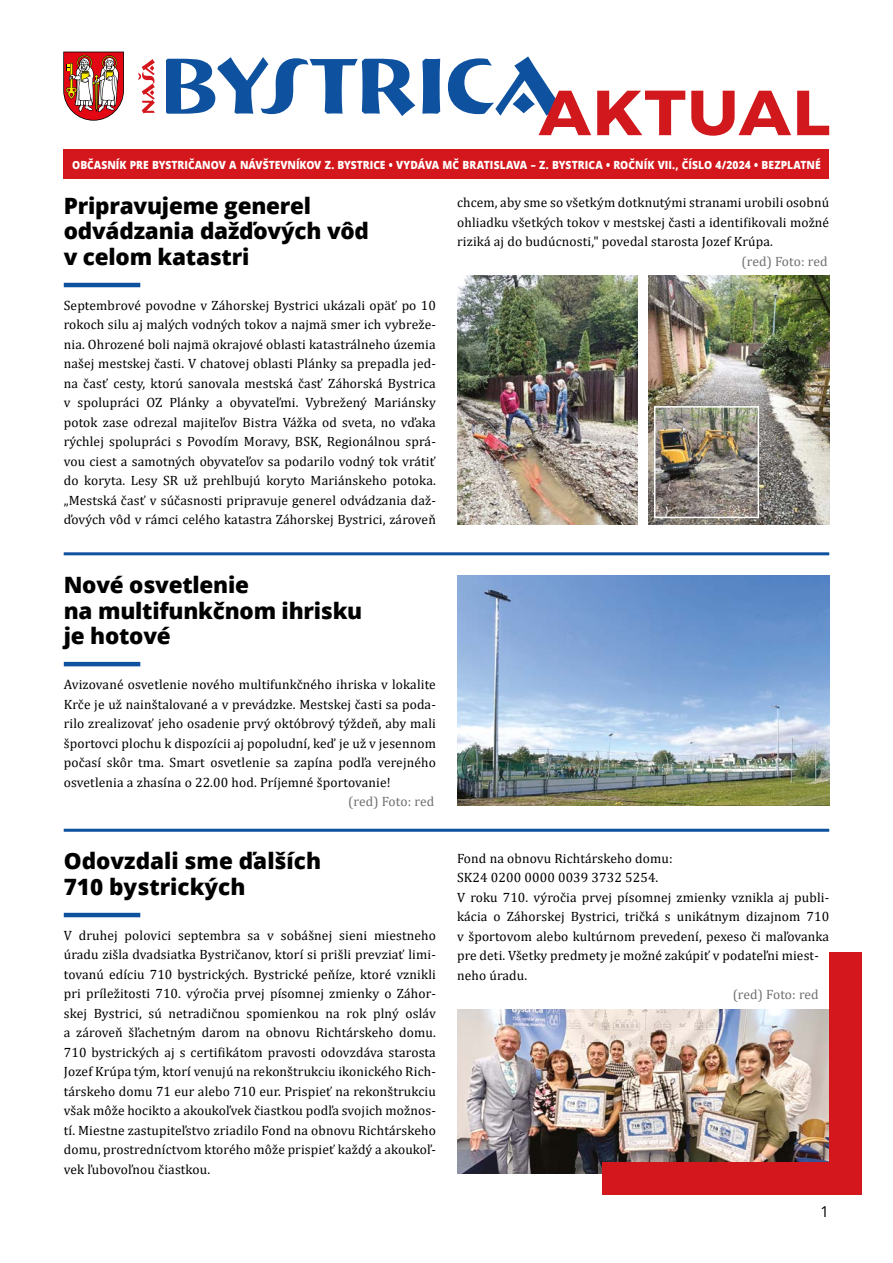
<style>
.page{position:relative;width:893px;height:1263px;background:#fff}
.page>*{position:absolute;margin:0;border:0;box-sizing:border-box;transform-origin:0 0}
.t1{font:800 22.5px/25.5px "Open Sans";letter-spacing:-.01em;color:#000}
.t2{font:15px "Open Sans";color:#000}
.t3{font:13.5px/19.5px "Cambria";letter-spacing:.01em;color:#000;text-align:justify}
.t4{font:13.5px "Cambria";color:#706f6f}
.t5{font:800 11.25px "Open Sans";color:#fff;scale:.91 1}
</style>
<div class="page">
<img style="left:457px;top:1010px;width:372px;height:164px">
<div style="left:64px;top:149px;width:765px;height:30px;background:#d3171c"></div>
<svg style="left:166px;top:57px;width:249px;height:59px"></svg>
<svg style="left:422px;top:59px;width:18px;height:55px"></svg>
<svg style="left:138px;top:59px;width:17px;height:55px"></svg>
<svg style="left:63px;top:52px;width:61px;height:69px"></svg>
<svg style="left:448px;top:56px;width:143px;height:79px"></svg>
<svg style="left:597px;top:91px;width:88px;height:44px"></svg>
<svg style="left:691px;top:91px;width:100px;height:45px"></svg>
<svg style="left:797px;top:91px;width:32px;height:44px"></svg>
<div style="left:602px;top:1162px;width:259px;height:33px;background:#d3171c"></div>
<div style="left:829px;top:952px;width:32px;height:243px;background:#d3171c"></div>
<hr style="left:64px;top:283px;width:76px;height:4px;background:#0e529f">
<img style="left:457px;top:576px;width:372px;height:229px">
<img style="left:457px;top:276px;width:181px;height:248px">
<img style="left:648px;top:276px;width:181px;height:248px">
<img style="left:657px;top:409px;width:99px;height:106px">
<div style="left:654px;top:406px;width:105px;height:112px;border:2px solid #fff"></div>
<hr style="left:64px;top:662px;width:76px;height:4px;background:#0e529f">
<hr style="left:64px;top:913px;width:76px;height:4px;background:#0e529f">
<hr style="left:64px;top:552px;width:765px;height:3px;background:#0e529f">
<hr style="left:64px;top:829px;width:765px;height:3px;background:#0e529f">
<p class="t5" style="left:72px;top:156px;width:824px">OBČASNÍK PRE BYSTRIČANOV A NÁVŠTEVNÍKOV Z. BYSTRICE • VYDÁVA MČ BRATISLAVA – Z. BYSTRICA • ROČNÍK VII., ČÍSLO 4/2024 • BEZPLATNÉ</p>
<h1 class="t1" style="left:64px;top:192px;width:307px">Pripravujeme generel odvádzania dažďových vôd v celom katastri</h1>
<p class="t3" style="left:64px;top:296px;width:374px">Septembrové povodne v Záhorskej Bystrici ukázali opäť po 10 rokoch silu aj malých vodných tokov a najmä smer ich vybreže&shy;nia. Ohrozené boli najmä okrajové oblasti katastrálneho územia našej mestskej časti. V chatovej oblasti Plánky sa prepadla jed&shy;na časť cesty, ktorú sanovala mestská časť Záhorská Bystrica v spolupráci OZ Plánky a obyvateľmi. Vybrežený Mariánsky potok zase odrezal majiteľov Bistra Vážka od sveta, no vďaka rýchlej spolupráci s Povodím Moravy, BSK, Regionálnou sprá&shy;vou ciest a samotných obyvateľov sa podarilo vodný tok vrátiť do koryta. Lesy SR už prehlbujú koryto Mariánskeho potoka. „Mestská časť v súčasnosti pripravuje generel odvádzania daž&shy;ďových vôd v rámci celého katastra Záhorskej Bystrici, zároveň</p>
<p class="t3" style="left:457px;top:193px;width:374px">chcem, aby sme so všetkým dotknutými stranami urobili osobnú ohliadku všetkých tokov v mestskej časti a identifikovali možné riziká aj do budúcnosti," povedal starosta Jozef Krúpa.</p>
<p class="t4" style="left:741px;top:253px;width:88px">(red) Foto: red</p>
<h1 class="t1" style="left:64px;top:571px;width:300px">Nové osvetlenie<br>na multifunkčnom ihrisku je hotové</h1>
<p class="t3" style="left:64px;top:675px;width:374px">Avizované osvetlenie nového multifunkčného ihriska v lokalite Krče je už nainštalované a v prevádzke. Mestskej časti sa poda&shy;rilo zrealizovať jeho osadenie prvý októbrový týždeň, aby mali športovci plochu k dispozícii aj popoludní, keď je už v jesennom počasí skôr tma. Smart osvetlenie sa zapína podľa verejného osvetlenia a zhasína o 22.00 hod. Príjemné športovanie!</p>
<p class="t4" style="left:348px;top:793px;width:88px">(red) Foto: red</p>
<h1 class="t1" style="left:64px;top:847px;width:259px">Odovzdali sme ďalších<br>710 bystrických</h1>
<p class="t3" style="left:64px;top:925px;width:374px">V druhej polovici septembra sa v sobášnej sieni miestneho úradu zišla dvadsiatka Bystričanov, ktorí si prišli prevziať limi&shy;tovanú edíciu 710 bystrických. Bystrické peňíze, ktoré vznikli pri príležitosti 710. výročia prvej písomnej zmienky o Záhor&shy;skej Bystrici, sú netradičnou spomienkou na rok plný osláv a zároveň šľachetným darom na obnovu Richtárskeho domu.<br>710 bystrických aj s certifikátom pravosti odovzdáva starosta Jozef Krúpa tým, ktorí venujú na rekonštrukciu ikonického Rich&shy;társkeho domu 71 eur alebo 710 eur. Prispieť na rekonštrukciu však môže hocikto a akoukoľvek čiastkou podľa svojich možnos&shy;tí. Miestne zastupiteľstvo zriadilo Fond na obnovu Richtárskeho domu, prostredníctvom ktorého môže prispieť každý a akoukoľ&shy;vek ľubovoľnou čiastkou.</p>
<p class="t3" style="left:457px;top:848px;width:374px;text-align:left">Fond na obnovu Richtárskeho domu:<br>SK24 0200 0000 0039 3732 5254.<br>V roku 710. výročia prvej písomnej zmienky vznikla aj publi&shy;kácia o Záhorskej Bystrici, tričká s unikátnym dizajnom 710 v športovom alebo kultúrnom prevedení, pexeso či maľovanka pre deti. Všetky predmety je možné zakúpiť v podateľni miest&shy;neho úradu.</p>
<p class="t4" style="left:733px;top:986px;width:88px">(red) Foto: red</p>
<p class="t2" style="left:821px;top:1201px;width:10px">1</p>
</div>
